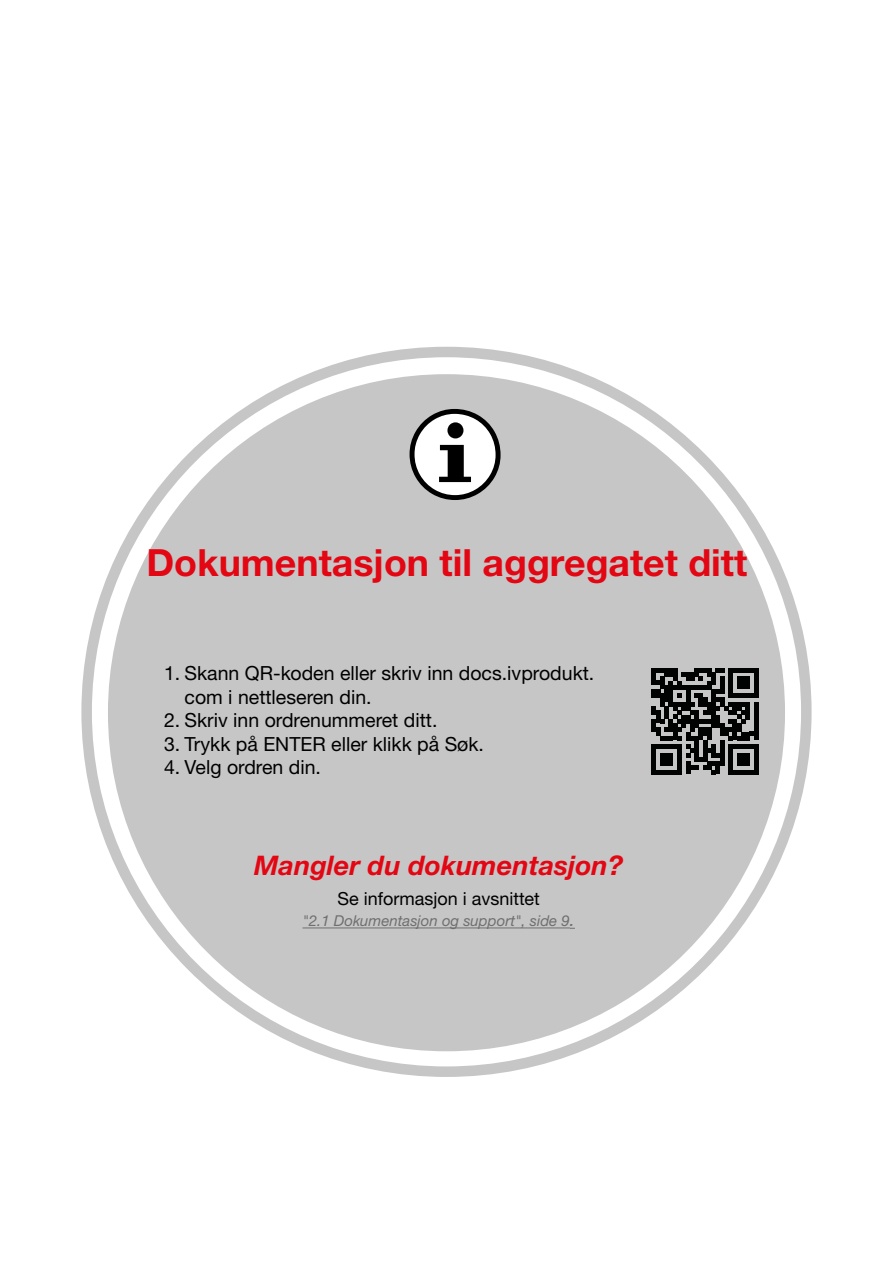
<style>
.page{position:relative;width:893px;height:1263px;background:#fff}
.page>*{position:absolute;margin:0;border:0;box-sizing:border-box;transform-origin:0 0}
.t1{font:700 37.5px "Helvetica Neue LTW1 G";color:#e30613}
.t2{font:italic 700 27px "Helvetica Neue LTW1 G";color:#e30613}
.t3{font:19.5px/23.4px "Helvetica Neue LTW1 G";color:#000}
.t4{font:18px "Helvetica Neue LTW1 G";color:#000}
.t5{font:italic 15px "Helvetica Neue LTW1 G";color:#706f6f}
.s1{font-size:18px}
</style>
<div class="page">
<svg style="left:81px;top:347px;width:731px;height:730px;fill:#c6c6c6"></svg>
<svg style="left:410px;top:409px;width:91px;height:91px"></svg>
<hr style="left:302px;top:927px;width:268px;height:1px;background:#706f6f">
<svg style="left:652px;top:668px;width:106px;height:106px;background:#494a4a"></svg>
<h1 class="t1" style="left:146px;top:540px;width:602px">Dokumentasjon til aggregatet ditt</h1>
<p class="t3" style="left:185px;top:662px;width:411px;text-indent:-21px">1. Skann QR-koden eller skriv inn docs.ivprodukt. com i nettleseren din.</p>
<p class="t3" style="left:164px;top:708px;width:275px">2. Skriv inn ordrenummeret ditt.</p>
<p class="t3" style="left:164px;top:732px;width:321px">3. Trykk på ENTER eller klikk på Søk.</p>
<p class="t3" style="left:164px;top:755px;width:158px">4. Velg ordren din.</p>
<h2 class="t2" style="left:254px;top:848px;width:371px">Mangler du dokumentasjon?</h2>
<p class="t4" style="left:337px;top:887px;width:204px">Se informasjon i avsnittet</p>
<p class="t5" style="left:302px;top:912px;width:274px">"2.1 Dokumentasjon og support", side 9<span class="s1">.</span></p>
</div>
